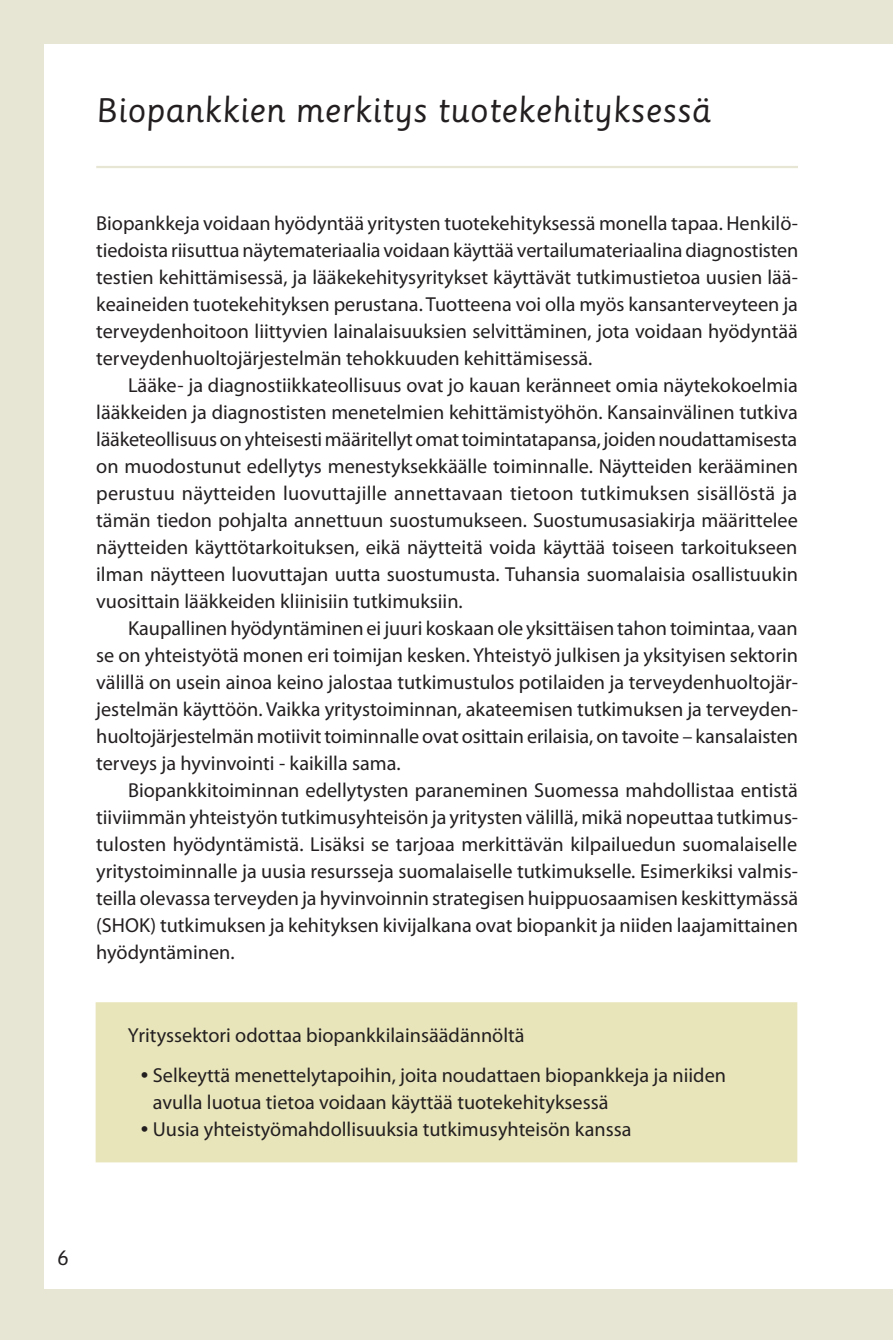
<style>
.page{position:relative;width:893px;height:1340px;background:#fff}
.page>*{position:absolute;margin:0;border:0;box-sizing:border-box;transform-origin:0 0}
.t1{font:33.3px "Sassoon Primary";color:#231f20}
.t2{font:20.25px/27px "Myriad Pro";color:#231f20;text-align:justify}
.t3{font:20.25px "Sassoon Primary";color:#231f20}
.s1{font-size:27px}
.s2{font-size:27px;color:#e8e5bb}
</style>
<div class="page">
<div style="left:0;top:0;width:893px;height:1339px;background:#e7e5d4"></div>
<div style="left:45px;top:45px;width:848px;height:1243px;background:#fff"></div>
<div style="left:96px;top:1002px;width:701px;height:160px;background:#e8e5bb"></div>
<hr style="left:96px;top:166px;width:702px;height:2px;background:#e7e5d4">
<h1 class="t1" style="left:96px;top:90px;width:616px">Biopankkien merkitys tuotekehityksessä</h1>
<p class="t2" style="left:96px;top:209px;width:704px">Biopankkeja voidaan hyödyntää yritysten tuotekehityksessä monella tapaa. Henkilö&shy;tiedoista riisuttua näytemateriaalia voidaan käyttää vertailumateriaalina diagnostisten testien kehittämisessä, ja lääkekehitysyritykset käyttävät tutkimustietoa uusien lää&shy;keaineiden tuotekehityksen perustana. Tuotteena voi olla myös kansanterveyteen ja terveydenhoitoon liittyvien lainalaisuuksien selvittäminen, jota voidaan hyödyntää terveydenhuoltojärjestelmän tehokkuuden kehittämisessä.</p>
<p class="t2" style="left:96px;top:371px;width:703px;text-indent:32px">Lääke- ja diagnostiikkateollisuus ovat jo kauan keränneet omia näytekokoelmia lääkkeiden ja diagnostisten menetelmien kehittämistyöhön. Kansainvälinen tutkiva lääketeollisuus on yhteisesti määritellyt omat toimintatapansa, joiden noudattamisesta on muodostunut edellytys menestyksekkäälle toiminnalle. Näytteiden kerääminen perustuu näytteiden luovuttajille annettavaan tietoon tutkimuksen sisällöstä ja tämän tiedon pohjalta annettuun suostumukseen. Suostumusasiakirja määrittelee näytteiden käyttötarkoituksen, eikä näytteitä voida käyttää toiseen tarkoitukseen ilman näytteen luovuttajan uutta suostumusta. Tuhansia suomalaisia osallistuukin vuosittain lääkkeiden kliinisiin tutkimuksiin.</p>
<p class="t2" style="left:96px;top:614px;width:703px;text-indent:32px">Kaupallinen hyödyntäminen ei juuri koskaan ole yksittäisen tahon toimintaa, vaan se on yhteistyötä monen eri toimijan kesken. Yhteistyö julkisen ja yksityisen sektorin välillä on usein ainoa keino jalostaa tutkimustulos potilaiden ja terveydenhuoltojär&shy;jestelmän käyttöön. Vaikka yritystoiminnan, akateemisen tutkimuksen ja terveyden&shy;huoltojärjestelmän motiivit toiminnalle ovat osittain erilaisia, on tavoite – kansalaisten terveys ja hyvinvointi - kaikilla sama.</p>
<p class="t2" style="left:96px;top:776px;width:703px;text-indent:32px">Biopankkitoiminnan edellytysten paraneminen Suomessa mahdollistaa entistä tiiviimmän yhteistyön tutkimusyhteisön ja yritysten välillä, mikä nopeuttaa tutkimus&shy;tulosten hyödyntämistä. Lisäksi se tarjoaa merkittävän kilpailuedun suomalaiselle yritystoiminnalle ja uusia resursseja suomalaiselle tutkimukselle. Esimerkiksi valmis&shy;teilla olevassa terveyden ja hyvinvoinnin strategisen huippuosaamisen keskittymässä (SHOK) tutkimuksen ja kehityksen kivijalkana ovat biopankit ja niiden laajamittainen hyödyntäminen.</p>
<p class="t2" style="left:128px;top:1021px;width:398px">Yrityssektori odottaa biopankkilainsäädännöltä</p>
<p class="t2" style="left:141px;top:1061px;width:587px"><span class="s1">•</span> Selkeyttä menettelytapoihin, joita noudattaen biopankkeja ja niiden</p>
<p class="t2" style="left:141px;top:1088px;width:469px"><span class="s2">•</span> avulla luotua tietoa voidaan käyttää tuotekehityksessä</p>
<p class="t2" style="left:141px;top:1115px;width:492px"><span class="s1">•</span> Uusia yhteistyömahdollisuuksia tutkimusyhteisön kanssa</p>
<p class="t3" style="left:57px;top:1245px;width:13px">6</p>
</div>
